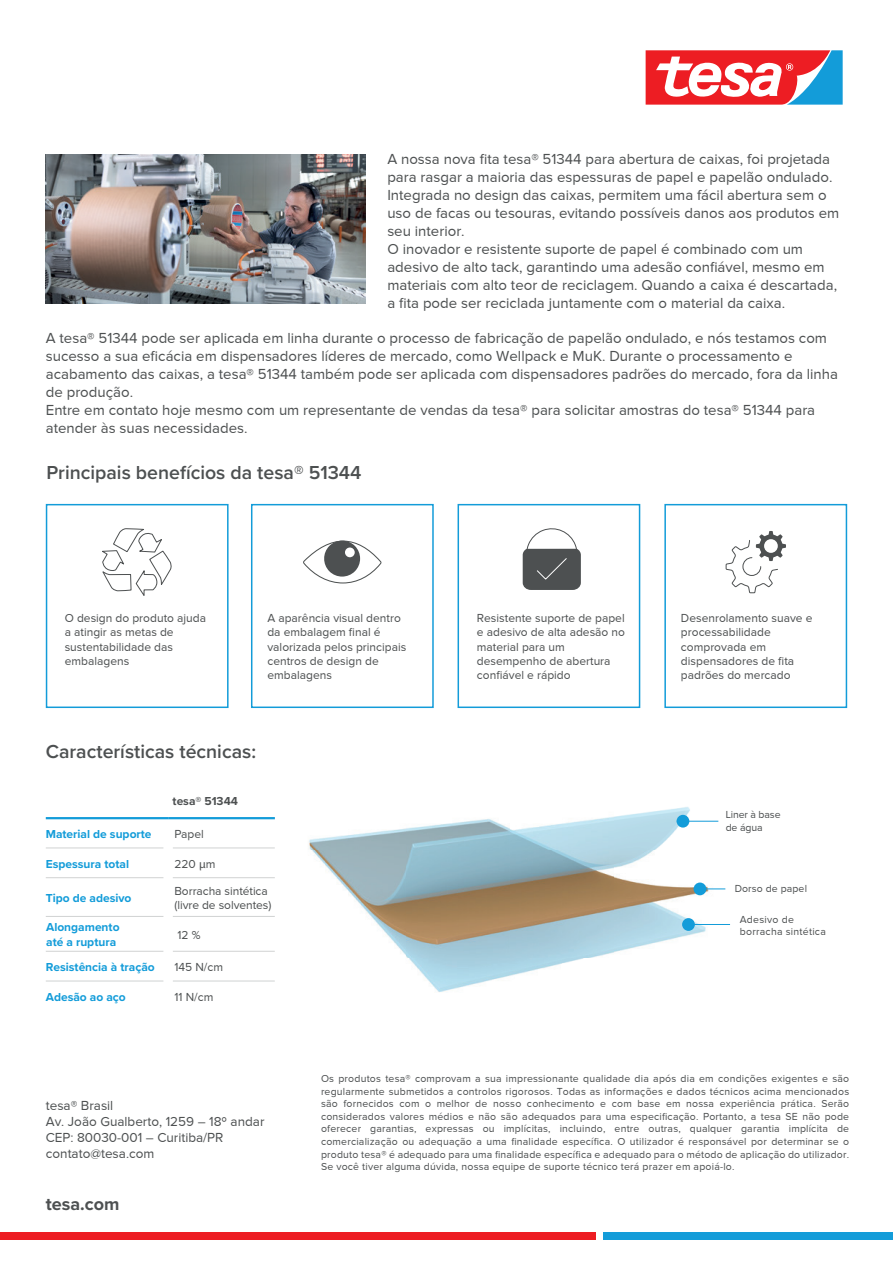
<style>
.page{position:relative;width:893px;height:1263px;background:#fff}
.page>*{position:absolute;margin:0;border:0;box-sizing:border-box;transform-origin:0 0}
.t1{font:600 19.5px "Proxima Nova";color:#4d5051}
.t2{font:700 18px "Proxima Nova";color:#4d5051}
.t3{font:15px/18px "Proxima Nova";color:#4d5051}
.t4{font:13.5px/16.2px "Proxima Nova";color:#4d5051}
.t5{font:12px/14.4px "Proxima Nova";color:#4d5051}
.t6{font:700 12px/14.4px "Proxima Nova";color:#139cd9}
.t7{font:700 12px "Proxima Nova";color:#4d5051}
.t8{font:10.5px/12.6px "Proxima Nova";letter-spacing:.02em;color:#4d5051}
.t9{font:10.5px/12.6px "Proxima Nova";letter-spacing:-.01em;color:#4d5051}
.s1{font-family:"Myriad Pro"}
</style>
<div class="page">
<img style="left:309px;top:807px;width:410px;height:185px">
<svg style="left:726px;top:531px;width:60px;height:62px"></svg>
<svg style="left:102px;top:528px;width:70px;height:68px"></svg>
<svg style="left:303px;top:541px;width:78px;height:42px"></svg>
<hr style="left:677px;top:821px;width:41px;height:1px;background:#139cd9">
<div style="left:677px;top:815px;width:12px;height:12px;background:#139cd9;border-radius:50%"></div>
<hr style="left:688px;top:924px;width:42px;height:1px;background:#139cd9">
<div style="left:682px;top:918px;width:13px;height:13px;background:#139cd9;border-radius:50%"></div>
<div style="left:694px;top:882px;width:12px;height:13px;background:#139cd9;border-radius:50%"></div>
<hr style="left:695px;top:888px;width:30px;height:1px;background:#139cd9">
<hr style="left:46px;top:916px;width:118px;height:1px;background:#d0d2d2">
<hr style="left:173px;top:916px;width:102px;height:1px;background:#d0d2d2">
<hr style="left:46px;top:951px;width:118px;height:1px;background:#d0d2d2">
<hr style="left:173px;top:951px;width:102px;height:1px;background:#d0d2d2">
<hr style="left:46px;top:981px;width:118px;height:1px;background:#d0d2d2">
<hr style="left:173px;top:981px;width:102px;height:1px;background:#d0d2d2">
<hr style="left:46px;top:847px;width:118px;height:1px;background:#d0d2d2">
<hr style="left:173px;top:847px;width:102px;height:1px;background:#d0d2d2">
<hr style="left:46px;top:877px;width:118px;height:1px;background:#d0d2d2">
<hr style="left:173px;top:877px;width:102px;height:1px;background:#d0d2d2">
<hr style="left:46px;top:817px;width:122px;height:2px;background:#139cd9">
<hr style="left:168px;top:817px;width:107px;height:2px;background:#139cd9">
<div style="left:46px;top:504px;width:183px;height:204px;border:2px solid #139cd9"></div>
<div style="left:251px;top:504px;width:183px;height:204px;border:2px solid #139cd9"></div>
<div style="left:664px;top:504px;width:183px;height:204px;border:2px solid #139cd9"></div>
<div style="left:458px;top:504px;width:182px;height:204px;border:2px solid #139cd9"></div>
<svg style="left:523px;top:528px;width:58px;height:62px"></svg>
<div style="left:0;top:1232px;width:595px;height:8px;background:#ed1d23"></div>
<div style="left:603px;top:1232px;width:290px;height:8px;background:#139cd9"></div>
<svg style="left:645px;top:50px;width:198px;height:55px"></svg>
<img style="left:46px;top:154px;width:320px;height:150px">
<p class="t3" style="left:387px;top:150px;width:453px">A nossa nova fita tesa® 51344 para abertura de caixas, foi projetada para rasgar a maioria das espessuras de papel e papelão ondulado.<br>Integrada no design das caixas, permitem uma fácil abertura sem o uso de facas ou tesouras, evitando possíveis danos aos produtos em seu interior.<br>O inovador e resistente suporte de papel é combinado com um adesivo de alto tack, garantindo uma adesão confiável, mesmo em materiais com alto teor de reciclagem. Quando a caixa é descartada, a fita pode ser reciclada juntamente com o material da caixa.</p>
<p class="t3" style="left:46px;top:329px;width:794px">A tesa® 51344 pode ser aplicada em linha durante o processo de fabricação de papelão ondulado, e nós testamos com sucesso a sua eficácia em dispensadores líderes de mercado, como Wellpack e MuK. Durante o processamento e acabamento das caixas, a tesa® 51344 também pode ser aplicada com dispensadores padrões do mercado, fora da linha de produção.<br>Entre em contato hoje mesmo com um representante de vendas da tesa® para solicitar amostras do tesa® 51344 para atender às suas necessidades.</p>
<h1 class="t1" style="left:46px;top:458px;width:317px">Principais benefícios da tesa® 51344</h1>
<p class="t5" style="left:65px;top:610px;width:143px">O design do produto ajuda a atingir as metas de sustentabilidade das embalagens</p>
<p class="t5" style="left:267px;top:610px;width:140px">A aparência visual dentro da embalagem final é valorizada pelos principais centros de design de embalagens</p>
<p class="t5" style="left:477px;top:610px;width:150px">Resistente suporte de papel e adesivo de alta adesão no material para um desempenho de abertura confiável e rápido</p>
<h1 class="t1" style="left:46px;top:737px;width:212px">Características técnicas:</h1>
<p class="t7" style="left:173px;top:792px;width:67px">tesa® 51344</p>
<p class="t6" style="left:46px;top:826px;width:107px">Material de suporte</p>
<p class="t5" style="left:174px;top:826px;width:31px">Papel</p>
<p class="t6" style="left:46px;top:856px;width:85px">Espessura total</p>
<p class="t5" style="left:174px;top:856px;width:42px">220 <span class="s1">µ</span>m</p>
<p class="t6" style="left:46px;top:890px;width:87px">Tipo de adesivo</p>
<p class="t5" style="left:174px;top:883px;width:98px">Borracha sintética (livre de solventes)</p>
<p class="t6" style="left:46px;top:920px;width:75px">Alongamento até a ruptura</p>
<p class="t5" style="left:177px;top:928px;width:25px">12 %</p>
<p class="t6" style="left:46px;top:959px;width:110px">Resistência à tração</p>
<p class="t5" style="left:174px;top:959px;width:50px">145 N/cm</p>
<p class="t6" style="left:46px;top:989px;width:81px">Adesão ao aço</p>
<p class="t5" style="left:174px;top:989px;width:40px">11 N/cm</p>
<p class="t5" style="left:681px;top:610px;width:133px">Desenrolamento suave e processabilidade comprovada em dispensadores de fita padrões do mercado</p>
<p class="t9" style="left:726px;top:808px;width:56px">Liner à base de água</p>
<p class="t8" style="left:735px;top:882px;width:74px">Dorso de papel</p>
<p class="t8" style="left:740px;top:913px;width:88px">Adesivo de borracha sintética</p>
<p class="t4" style="left:46px;top:1097px;width:220px">tesa® Brasil<br>Av. João Gualberto, 1259 – 18º andar<br>CEP: 80030-001 – Curitiba/PR contato@tesa.com</p>
<p class="t2" style="left:46px;top:1190px;width:75px">tesa.com</p>
<p class="t8" style="left:321px;top:1072px;width:530px;text-align:justify">Os produtos tesa® comprovam a sua impressionante qualidade dia após dia em condições exigentes e são regularmente submetidos a controlos rigorosos. Todas as informações e dados técnicos acima mencionados são fornecidos com o melhor de nosso conhecimento e com base em nossa experiência prática. Serão considerados valores médios e não são adequados para uma especificação. Portanto, a tesa SE não pode oferecer garantias, expressas ou implícitas, incluindo, entre outras, qualquer garantia implícita de comercialização ou adequação a uma finalidade específica. O utilizador é responsável por determinar se o produto tesa® é adequado para uma finalidade específica e adequado para o método de aplicação do utilizador.<br>Se você tiver alguma dúvida, nossa equipe de suporte técnico terá prazer em apoiá-lo.</p>
</div>
